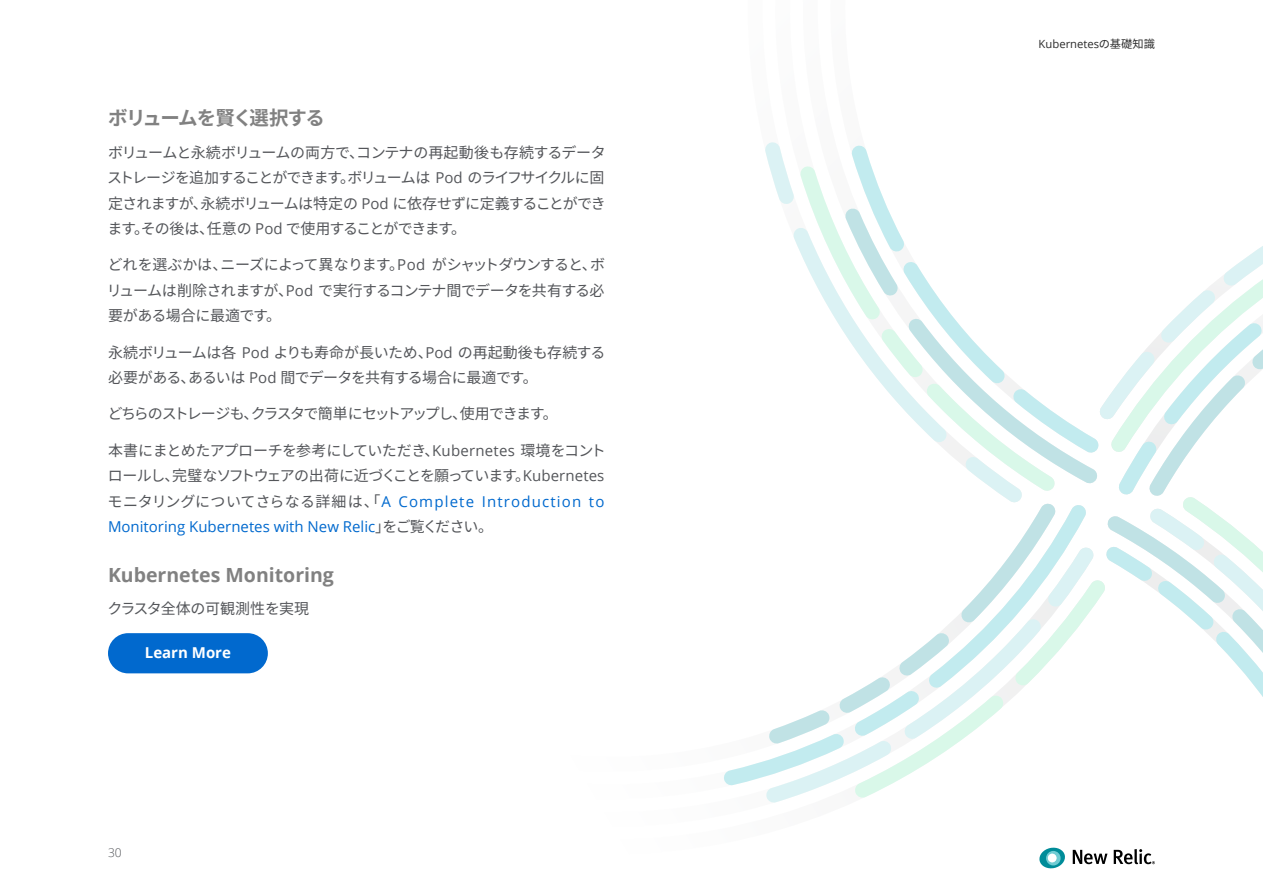
<style>
.page{position:relative;width:1263px;height:893px;background:#fff}
.page>*{position:absolute;margin:0;border:0;box-sizing:border-box;transform-origin:0 0}
.H3{font:700 19.5px "Open Sans";color:#818181}
.H3-2{font:700 19.5px "Noto Sans CJ Kjp";letter-spacing:-.08em;color:#818181}
.Body_Copy{font:15px/25.5px "Noto Sans CJ Kjp";letter-spacing:-.05em;color:#54565a;text-align:justify}
.Body_Copy__last_par{font:15px/25.5px "Noto Sans CJ Kjp";letter-spacing:-.055em;color:#54565a;text-align:justify}
.Body_Copy-2{font:15px "Noto Sans CJ Kjp";letter-spacing:-.1em;color:#54565a}
.Body_Copy-3{font:15px "Noto Sans CJ Kjp";letter-spacing:-.015em;color:#54565a}
.Body_Copy__monospac{font:700 15px "Open Sans";color:#fff}
.t1{font:300 12px "Open Sans";color:#54565a}
.t2{font:11.25px "Open Sans";color:#2c2c2c}
.s1{font-family:"Open Sans"}
.s2{font-family:"Open Sans";color:#0169ce}
.s3{font-family:"Noto Sans CJ Kjp"}
</style>
<div class="page">
<svg style="left:724px;top:142px;width:539px;height:727px"></svg>
<div style="left:108px;top:633px;width:160px;height:40px;background:#0169ce;border-radius:20px"></div>
<p class="H3-2" style="left:108px;top:107px;width:218px">ボリュームを賢く選択する</p>
<p class="Body_Copy" style="left:107px;top:140px;width:500px">ボリュームと永続ボリュームの両方で、コンテナの再起動後も存続するデータストレージを追加することができます。ボリュームは <span class="s1">Pod</span> のライフサイクルに固定されますが、永続ボリュームは特定の <span class="s1">Pod</span> に依存せずに定義することができます。その後は、任意の <span class="s1">Pod</span> で使用することができます。</p>
<p class="Body_Copy" style="left:107px;top:252px;width:500px">どれを選ぶかは、ニーズによって異なります。<span class="s1">Pod</span> がシャットダウンすると、ボリュームは削除されますが、<span class="s1">Pod</span> で実行するコンテナ間でデータを共有する必要がある場合に最適です。</p>
<p class="Body_Copy" style="left:108px;top:340px;width:499px">永続ボリュームは各 <span class="s1">Pod</span> よりも寿命が長いため、<span class="s1">Pod</span> の再起動後も存続する必要がある、あるいは <span class="s1">Pod</span> 間でデータを共有する場合に最適です。</p>
<p class="Body_Copy-2" style="left:108px;top:405px;width:451px">どちらのストレージも、クラスタで簡単にセットアップし、使用できます。</p>
<p class="Body_Copy__last_par" style="left:107px;top:438px;width:500px">本書にまとめたアプローチを参考にしていただき、<span class="s1">Kubernetes</span> 環境をコントロールし、完璧なソフトウェアの出荷に近づくことを願っています。<span class="s1">Kubernetes</span>モニタリングについてさらなる詳細は、「<span class="s2">A Complete Introduction to Monitoring Kubernetes with New Relic</span>」をご覧ください。</p>
<p class="H3" style="left:108px;top:561px;width:227px">Kubernetes Monitoring</p>
<p class="Body_Copy-3" style="left:108px;top:600px;width:203px">クラスタ全体の可観測性を実現</p>
<p class="Body_Copy__monospac" style="left:145px;top:642px;width:88px">Learn More</p>
<p class="t1" style="left:108px;top:844px;width:15px">30</p>
<p class="t2" style="left:1039px;top:36px;width:118px">Kubernetes<span class="s3">の基礎知識</span></p>
</div>
